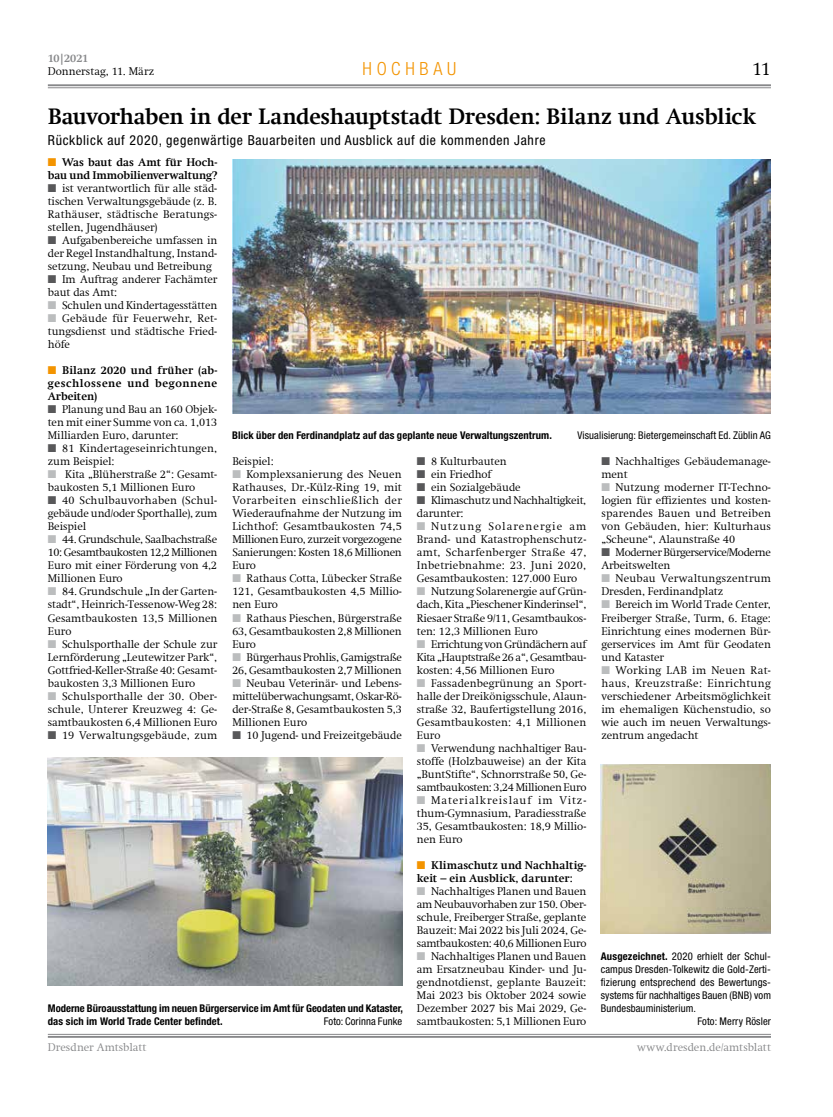
<style>
.page{position:relative;width:833px;height:1117px;background:#fff}
.page>*{position:absolute;margin:0;border:0;box-sizing:border-box;transform-origin:0 0}
.Über-3spaltig{font:700 22.5px "Swift Com";letter-spacing:-.01em;color:#000}
.t1{font:300 18.75px "Swift Com";color:#000}
.Rubriktitel{font:300 condensed 18.12px "Helvetica Neue";letter-spacing:.26em;color:#f39400}
.Unterüber{font:condensed 13.75px "Helvetica Neue";letter-spacing:.05em;color:#000}
.t2{font:300 11.25px/13px "Swift Com";letter-spacing:-.005em;color:#000;text-align:justify}
.t3{font:700 11.25px/13px "Swift Com";color:#000}
.t4{font:300 11.25px/13px "Swift Com";letter-spacing:-.025em;color:#000}
.t5{font:300 11.25px/13px "Swift Com";letter-spacing:.02em;color:#000}
.t6{font:300 11.25px/13px "Swift Com";letter-spacing:-.03em;color:#000}
.t7{font:300 11.25px "Swift Com";letter-spacing:.005em;color:#87888a}
.t8{font:300 11.25px "Swift Com";letter-spacing:.015em;color:#000}
.t9{font:700 11.25px "Swift Com";letter-spacing:-.01em;color:#87888a}
.Bildunterschrift{font:condensed 10.62px/13px "Helvetica Neue";letter-spacing:.01em;color:#000;text-align:justify}
.Bildunterschrift-2{font:700 condensed 10.62px/13px "Helvetica Neue";letter-spacing:.01em;color:#000}
.s1{color:#f39400}
.s2{color:#58585a}
.s3{color:#bbbdbe}
.s4{font-weight:700}
</style>
<div class="page">
<hr style="left:48px;top:87px;width:723px;height:1px;background:#87888a">
<hr style="left:48px;top:84px;width:723px;height:2px;background:#87888a">
<hr style="left:48px;top:1033px;width:723px;height:1px;background:#87888a">
<hr style="left:48px;top:1035px;width:723px;height:2px;background:#87888a">
<img style="left:48px;top:757px;width:354px;height:228px">
<img style="left:232px;top:160px;width:539px;height:253px">
<img style="left:601px;top:764px;width:170px;height:169px">
<p class="t9" style="left:48px;top:52px;width:42px">10|2021</p>
<p class="t2" style="left:48px;top:65px;width:108px">Donnerstag, 11. März</p>
<p class="Rubriktitel" style="left:362px;top:58px;width:95px">HOCHBAU</p>
<h2 class="t1" style="left:752px;top:58px;width:20px">11</h2>
<p class="Über-3spaltig" style="left:48px;top:103px;width:710px">Bauvorhaben in der Landeshauptstadt Dresden: Bilanz und Ausblick</p>
<p class="Unterüber" style="left:48px;top:132px;width:499px">Rückblick auf 2020, gegenwärtige Bauarbeiten und Ausblick auf die kommenden Jahre</p>
<p class="t3" style="left:48px;top:156px;width:171px"><span class="s1">■</span> Was baut das Amt für Hoch&shy;bau und Immobilienverwaltung?</p>
<p class="t2" style="left:48px;top:182px;width:171px"><span class="s2">■</span> ist verantwortlich für alle städ&shy;tischen Verwaltungsgebäude (z. B.<br>Rathäuser, städtische Beratungs&shy;stellen, Jugendhäuser)</p>
<p class="t2" style="left:48px;top:234px;width:171px"><span class="s2">■</span> Aufgabenbereiche umfassen in der Regel Instandhaltung, Instand&shy;setzung, Neubau und Betreibung</p>
<p class="t2" style="left:48px;top:273px;width:171px"><span class="s2">■</span> Im Auftrag anderer Fachämter baut das Amt:</p>
<p class="t2" style="left:48px;top:299px;width:171px"><span class="s3">■</span> Schulen und Kindertagesstätten</p>
<p class="t2" style="left:48px;top:312px;width:171px"><span class="s3">■</span> Gebäude für Feuerwehr, Ret&shy;tungsdienst und städtische Fried&shy;höfe</p>
<p class="t3" style="left:48px;top:364px;width:171px;text-align:justify"><span class="s1">■</span> Bilanz 2020 und früher (ab&shy;geschlossene und begonnene Arbeiten)</p>
<p class="t2" style="left:48px;top:403px;width:171px"><span class="s2">■</span> Planung und Bau an 160 Objek&shy;ten mit einer Summe von ca. 1,013<br>Milliarden Euro, darunter:</p>
<p class="t5" style="left:48px;top:442px;width:171px"><span class="s2">■</span> 81 Kindertageseinrichtungen, zum Beispiel:</p>
<p class="t2" style="left:48px;top:468px;width:171px"><span class="s3">■</span> Kita „Blüherstraße 2“: Gesamt&shy;baukosten 5,1 Millionen Euro</p>
<p class="t2" style="left:48px;top:494px;width:171px"><span class="s2">■</span> 40 Schulbauvorhaben (Schul&shy;gebäude und/oder Sporthalle), zum Beispiel</p>
<p class="t2" style="left:48px;top:533px;width:171px"><span class="s3">■</span> 44. Grundschule, Saalbachstraße 10: Gesamtbaukosten 12,2 Millionen Euro mit einer Förderung von 4,2<br>Millionen Euro</p>
<p class="t2" style="left:48px;top:585px;width:171px"><span class="s3">■</span> 84. Grundschule „In der Garten&shy;stadt“, Heinrich-Tessenow-Weg 28:<br>Gesamtbaukosten 13,5 Millionen Euro</p>
<p class="t2" style="left:48px;top:637px;width:171px"><span class="s3">■</span> Schulsporthalle der Schule zur Lernförderung „Leutewitzer Park“, Gottfried-Keller-Straße 40: Gesamt&shy;baukosten 3,3 Millionen Euro</p>
<p class="t2" style="left:48px;top:689px;width:171px"><span class="s3">■</span> Schulsporthalle der 30. Ober&shy;schule, Unterer Kreuzweg 4: Ge&shy;samtbaukosten 6,4 Millionen Euro</p>
<p class="t8" style="left:48px;top:728px;width:171px"><span class="s2">■</span> 19 Verwaltungsgebäude, zum</p>
<p class="Bildunterschrift-2" style="left:232px;top:429px;width:321px">Blick über den Ferdinandplatz auf das geplante neue Verwaltungszentrum.</p>
<p class="Bildunterschrift" style="left:577px;top:429px;width:195px">Visualisierung: Bietergemeinschaft Ed. Züblin AG</p>
<p class="t2" style="left:232px;top:455px;width:43px">Beispiel:</p>
<p class="t2" style="left:232px;top:468px;width:171px"><span class="s3">■</span> Komplexsanierung des Neuen Rathauses, Dr.-Külz-Ring 19, mit Vorarbeiten einschließlich der Wiederaufnahme der Nutzung im Lichthof: Gesamtbaukosten 74,5<br>Millionen Euro, zurzeit vorgezogene Sanierungen: Kosten 18,6 Millionen Euro</p>
<p class="t2" style="left:232px;top:572px;width:171px"><span class="s3">■</span> Rathaus Cotta, Lübecker Straße 121, Gesamtbaukosten 4,5 Millio&shy;nen Euro</p>
<p class="t2" style="left:232px;top:611px;width:171px"><span class="s3">■</span> Rathaus Pieschen, Bürgerstraße 63, Gesamtbaukosten 2,8 Millionen Euro</p>
<p class="t4" style="left:232px;top:650px;width:171px"><span class="s3">■</span> Bürgerhaus Prohlis, Gamigstraße<br>26, Gesamtbaukosten 2,7 Millionen</p>
<p class="t2" style="left:232px;top:676px;width:171px"><span class="s3">■</span> Neubau Veterinär- und Lebens&shy;mittelüberwachungsamt, Oskar-Rö&shy;der-Straße 8, Gesamtbaukosten 5,3<br>Millionen Euro</p>
<p class="t2" style="left:232px;top:728px;width:171px"><span class="s2">■</span> 10 Jugend- und Freizeitgebäude</p>
<p class="t2" style="left:417px;top:455px;width:91px"><span class="s2">■</span> 8 Kulturbauten</p>
<p class="t2" style="left:417px;top:468px;width:76px"><span class="s2">■</span> ein Friedhof</p>
<p class="t2" style="left:417px;top:481px;width:105px"><span class="s2">■</span> ein Sozialgebäude</p>
<p class="t4" style="left:417px;top:494px;width:171px"><span class="s2">■</span> Klimaschutz und Nachhaltigkeit, darunter:</p>
<p class="t2" style="left:417px;top:520px;width:171px"><span class="s3">■</span> Nutzung Solarenergie am Brand- und Katastrophenschutz&shy;amt, Scharfenberger Straße 47, Inbetriebnahme: 23. Juni 2020, Gesamtbaukosten: 127.000 Euro</p>
<p class="t2" style="left:417px;top:585px;width:171px"><span class="s3">■</span> Nutzung Solarenergie auf Grün&shy;dach, Kita „Pieschener Kinderinsel“, Riesaer Straße 9/11, Gesamtbaukos&shy;ten: 12,3 Millionen Euro</p>
<p class="t2" style="left:417px;top:637px;width:171px"><span class="s3">■</span> Errichtung von Gründächern auf Kita „Hauptstraße 26 a“, Gesamtbau&shy;kosten: 4,56 Millionen Euro</p>
<p class="t2" style="left:417px;top:676px;width:171px"><span class="s3">■</span> Fassadenbegrünung an Sport&shy;halle der Dreikönigsschule, Alaun&shy;straße 32, Baufertigstellung 2016, Gesamtbaukosten: 4,1 Millionen Euro</p>
<p class="t2" style="left:417px;top:741px;width:171px"><span class="s3">■</span> Verwendung nachhaltiger Bau&shy;stoffe (Holzbauweise) an der Kita „BuntStifte“, Schnorrstraße 50, Ge&shy;samtbaukosten: 3,24 Millionen Euro</p>
<p class="t2" style="left:417px;top:793px;width:171px"><span class="s3">■</span> Materialkreislauf im Vitz&shy;thum-Gymnasium, Paradiesstraße 35, Gesamtbaukosten: 18,9 Millio&shy;nen Euro</p>
<p class="t3" style="left:417px;top:858px;width:171px"><span class="s1">■</span> Klimaschutz und Nachhaltig&shy;keit – ein Ausblick, darunter:</p>
<p class="t2" style="left:417px;top:884px;width:171px"><span class="s3">■</span> Nachhaltiges Planen und Bauen am Neubauvorhaben zur 150. Ober&shy;schule, Freiberger Straße, geplante Bauzeit: Mai 2022 bis Juli 2024, Ge&shy;samtbaukosten: 40,6 Millionen Euro</p>
<p class="t2" style="left:417px;top:949px;width:171px"><span class="s3">■</span> Nachhaltiges Planen und Bauen am Ersatzneubau Kinder- und Ju&shy;gendnotdienst, geplante Bauzeit:<br>Mai 2023 bis Oktober 2024 sowie Dezember 2027 bis Mai 2029, Ge&shy;samtbaukosten: 5,1 Millionen Euro</p>
<p class="t2" style="left:601px;top:455px;width:171px"><span class="s2">■</span> Nachhaltiges Gebäudemanage&shy;ment</p>
<p class="t2" style="left:601px;top:481px;width:171px"><span class="s3">■</span> Nutzung moderner IT-Techno&shy;logien für effizientes und kosten&shy;sparendes Bauen und Betreiben von Gebäuden, hier: Kulturhaus „Scheune“, Alaunstraße 40</p>
<p class="t6" style="left:601px;top:546px;width:171px"><span class="s2">■</span> Moderner Bürgerservice/Moderne<br>Arbeitswelten</p>
<p class="t5" style="left:601px;top:572px;width:171px"><span class="s3">■</span> Neubau Verwaltungszentrum<br>Dresden, Ferdinandplatz</p>
<p class="t2" style="left:601px;top:598px;width:171px"><span class="s3">■</span> Bereich im World Trade Center, Freiberger Straße, Turm, 6. Etage:<br>Einrichtung eines modernen Bür&shy;gerservices im Amt für Geodaten und Kataster</p>
<p class="t2" style="left:601px;top:663px;width:171px"><span class="s3">■</span> Working LAB im Neuen Rat&shy;haus, Kreuzstraße: Einrichtung verschiedener Arbeitsmöglichkeit im ehemaligen Küchenstudio, so wie auch im neuen Verwaltungs&shy;zentrum angedacht</p>
<p class="Bildunterschrift" style="left:601px;top:949px;width:172px"><span class="s4">Ausgezeichnet.</span> 2020 erhielt der Schul&shy;campus Dresden-Tolkewitz die Gold-Zerti&shy;fizierung entsprechend des Bewertungs&shy;systems für nachhaltiges Bauen (BNB) vom Bundesbauministerium.</p>
<p class="Bildunterschrift" style="left:697px;top:1014px;width:75px">Foto: Merry Rösler</p>
<p class="Bildunterschrift-2" style="left:48px;top:1001px;width:357px">Moderne Büroausstattung im neuen Bürgerservice im Amt für Geodaten und Kataster, das sich im World Trade Center befindet.</p>
<p class="Bildunterschrift" style="left:324px;top:1014px;width:80px">Foto: Corinna Funke</p>
<p class="t7" style="left:48px;top:1040px;width:100px">Dresdner Amtsblatt</p>
<p class="t7" style="left:637px;top:1040px;width:135px">www.dresden.de/amtsblatt</p>
</div>
